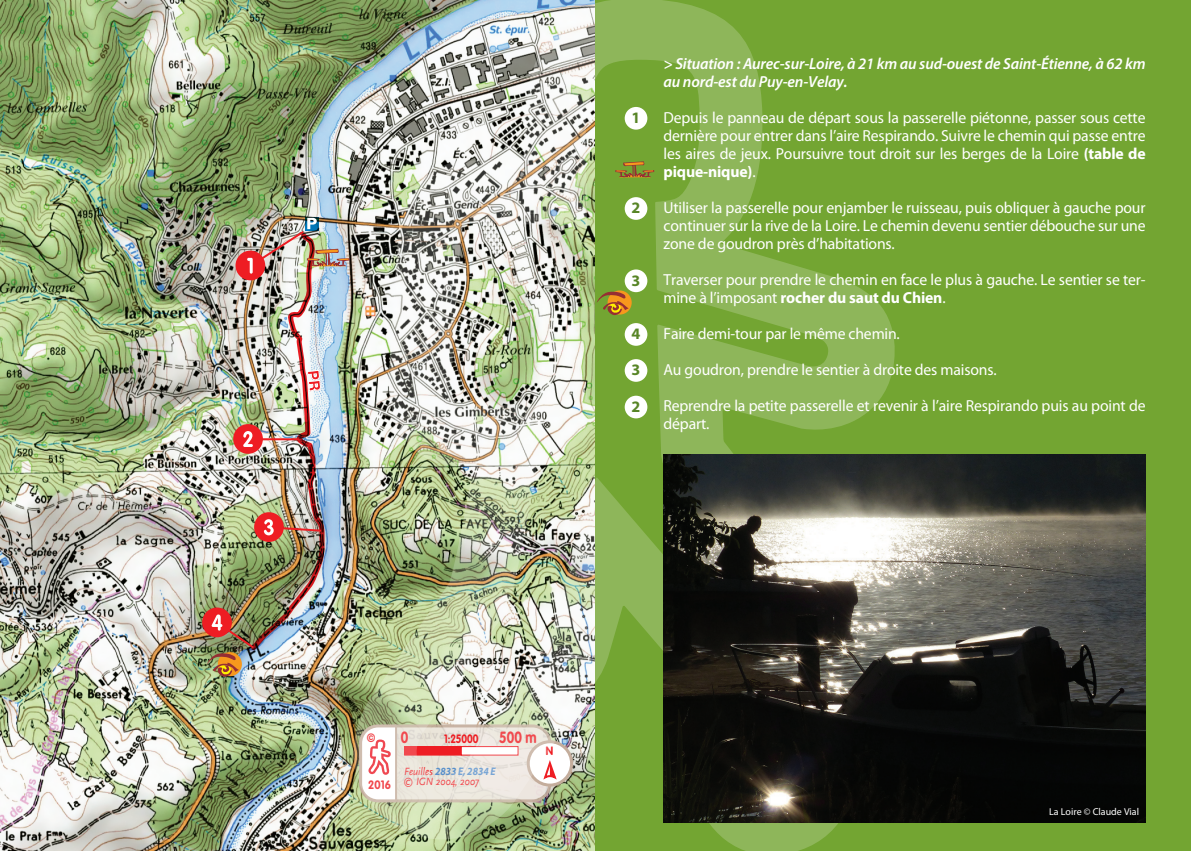
<style>
.page{position:relative;width:1191px;height:851px;background:#fff}
.page>*{position:absolute;margin:0;border:0;box-sizing:border-box;transform-origin:0 0}
._03-INFOS_PRAT_Encad{font:16px/18px "Myriad Pro";letter-spacing:-.01em;color:#fff;text-align:justify}
._03-INFOS_PRAT_Encad-2{font:italic 600 16px/18px "Myriad Pro";letter-spacing:-.01em;color:#fff}
.Inter{font:700 16px "Myriad Pro";color:#588527}
.t1{font:700 16px "VAG Rounded Std";color:#ee1d23;scale:.82 1}
.t2{font:700 12px "VAG Rounded Std";color:#ee1d23;scale:.82 1}
.t3{font:700 12px "VAG Rounded Std";color:#ee1d23;scale:.9 1}
.t4{font:italic 11px/10px "Scala Sans";color:#ee1d23;scale:.9 1}
.t5{font:10px "Myriad Pro";color:#fff}
.s1{font-weight:700}
.s2{font-family:"Myriad";font-weight:700;color:#5990cb}
</style>
<div class="page">
<img style="left:0;top:0;width:354px;height:850px">
<div style="left:203px;top:608px;width:28px;height:28px;background:#ee1d23;border-radius:50%"></div>
<div style="left:202px;top:607px;width:30px;height:30px;border:2px solid #ee1d23;border-radius:50%"></div>
<svg style="left:305px;top:216px;width:13px;height:2px"></svg>
<div style="left:595px;top:0;width:596px;height:850px;background:#73a532"></div>
<img style="left:354px;top:0;width:540px;height:850px">
<div style="left:624px;top:107px;width:23px;height:23px;background:#fff;border-radius:50%"></div>
<div style="left:624px;top:395px;width:23px;height:23px;background:#fff;border-radius:50%"></div>
<div style="left:624px;top:359px;width:23px;height:23px;background:#fff;border-radius:50%"></div>
<div style="left:624px;top:269px;width:23px;height:23px;background:#fff;border-radius:50%"></div>
<div style="left:624px;top:197px;width:23px;height:23px;background:#fff;border-radius:50%"></div>
<div style="left:624px;top:323px;width:23px;height:23px;background:#fff;border-radius:50%"></div>
<div style="left:607px;top:290px;width:24px;height:24px;background:#f7981d;border-radius:50%"></div>
<svg style="left:596px;top:291px;width:33px;height:24px"></svg>
<img style="left:663px;top:454px;width:482px;height:368px">
<svg style="left:615px;top:161px;width:39px;height:16px"></svg>
<img style="left:207px;top:218px;width:142px;height:458px">
<p class="Inter" style="left:631px;top:107px;width:10px">1</p>
<p class="Inter" style="left:631px;top:197px;width:10px">2</p>
<p class="Inter" style="left:631px;top:270px;width:10px">3</p>
<p class="Inter" style="left:631px;top:323px;width:10px">4</p>
<p class="Inter" style="left:631px;top:359px;width:10px">3</p>
<p class="Inter" style="left:631px;top:396px;width:10px">2</p>
<p class="_03-INFOS_PRAT_Encad-2" style="left:663px;top:54px;width:483px">&gt; Situation : Aurec-sur-Loire, à 21 km au sud-ouest de Saint-Étienne, à 62 km au nord-est du Puy-en-Velay.</p>
<p class="_03-INFOS_PRAT_Encad" style="left:663px;top:108px;width:483px">Depuis le panneau de départ sous la passerelle piétonne, passer sous cette dernière pour entrer dans l’aire Respirando. Suivre le chemin qui passe entre les aires de jeux. Poursuivre tout droit sur les berges de la Loire <span class="s1">(table de pique-nique)</span>.</p>
<p class="_03-INFOS_PRAT_Encad" style="left:663px;top:198px;width:483px">Utiliser la passerelle pour enjamber le ruisseau, puis obliquer à gauche pour continuer sur la rive de la Loire. Le chemin devenu sentier débouche sur une zone de goudron près d’habitations.</p>
<p class="_03-INFOS_PRAT_Encad" style="left:663px;top:270px;width:483px">Traverser pour prendre le chemin en face le plus à gauche. Le sentier se ter&shy;mine à l’imposant <span class="s1">rocher du saut du Chien</span>.</p>
<p class="_03-INFOS_PRAT_Encad" style="left:663px;top:324px;width:238px">Faire demi-tour par le même chemin.</p>
<p class="_03-INFOS_PRAT_Encad" style="left:663px;top:360px;width:335px">Au goudron, prendre le sentier à droite des maisons.</p>
<p class="_03-INFOS_PRAT_Encad" style="left:663px;top:396px;width:483px">Reprendre la petite passerelle et revenir à l’aire Respirando puis au point de départ.</p>
<p class="t3" style="left:367px;top:730px;width:11px">©</p>
<p class="t3" style="left:368px;top:777px;width:27px">2016</p>
<p class="t1" style="left:401px;top:727px;width:11px">0</p>
<p class="t2" style="left:444px;top:731px;width:44px">1:25000</p>
<p class="t1" style="left:499px;top:727px;width:47px">500 m</p>
<p class="t4" style="left:403px;top:766px;width:104px">Feuilles <span class="s2">2833 E, 2834 E </span>© IGN 2004, 2007</p>
<p class="t3" style="left:546px;top:744px;width:10px">N</p>
<p class="t5" style="left:1049px;top:805px;width:91px">La Loire © Claude Vial</p>
</div>
